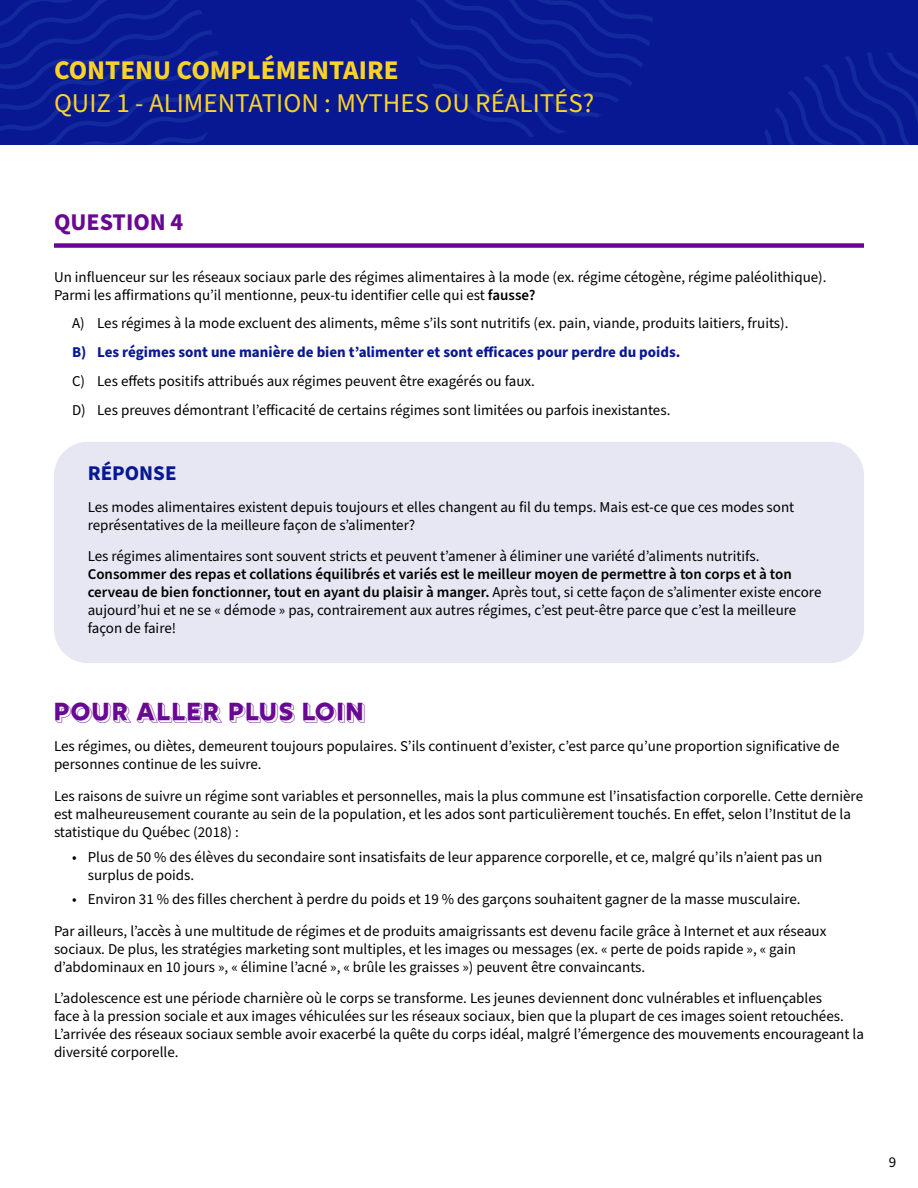
<style>
.page{position:relative;width:918px;height:1188px;background:#fff}
.page>*{position:absolute;margin:0;border:0;box-sizing:border-box;transform-origin:0 0}
.t1{font:27px "Source Sans Pro";color:#fad22a}
.t2{font:700 27px "Source Sans Pro";color:#fad22a}
.t3{font:27px "Rig Bold Reverse";color:#680893}
.t4{font:700 24px "Source Sans Pro";color:#680893}
.t5{font:700 21px "Source Sans Pro";color:#081893}
.t6{font:15px/18px "Source Sans Pro";color:#000}
.t7{font:700 15px "Source Sans Pro";color:#081893}
.s1{font-weight:600}
</style>
<div class="page">
<div style="left:0;top:0;width:918px;height:145px;background:#081893"></div>
<svg style="left:411px;top:0;width:242px;height:137px"></svg>
<svg style="left:0;top:0;width:221px;height:145px"></svg>
<svg style="left:765px;top:52px;width:153px;height:93px"></svg>
<div style="left:54px;top:442px;width:810px;height:221px;background:#e6e7f3;border-radius:34px"></div>
<div style="left:54px;top:243px;width:810px;height:5px;background:#680893"></div>
<h1 class="t2" style="left:54px;top:52px;width:346px">CONTENU COMPLÉMENTAIRE</h1>
<h1 class="t1" style="left:54px;top:85px;width:542px">QUIZ 1 - ALIMENTATION : MYTHES OU RÉALITÉS?</h1>
<h2 class="t4" style="left:54px;top:205px;width:131px">QUESTION 4</h2>
<p class="t6" style="left:54px;top:268px;width:774px">Un influenceur sur les réseaux sociaux parle des régimes alimentaires à la mode (ex. régime cétogène, régime paléolithique).<br>Parmi les affirmations qu’il mentionne, peux-tu identifier celle qui est <span class="s1">fausse?</span></p>
<p class="t6" style="left:72px;top:315px;width:718px">A) Les régimes à la mode excluent des aliments, même s’ils sont nutritifs (ex. pain, viande, produits laitiers, fruits).</p>
<p class="t7" style="left:72px;top:342px;width:610px">B) Les régimes sont une manière de bien t’alimenter et sont efficaces pour perdre du poids.</p>
<p class="t6" style="left:72px;top:367px;width:600px;line-height:28.8px">C) Les effets positifs attribués aux régimes peuvent être exagérés ou faux.<br>D) Les preuves démontrant l’efficacité de certains régimes sont limitées ou parfois inexistantes.</p>
<h3 class="t5" style="left:88px;top:459px;width:90px">RÉPONSE</h3>
<p class="t6" style="left:88px;top:498px;width:708px">Les modes alimentaires existent depuis toujours et elles changent au fil du temps. Mais est-ce que ces modes sont représentatives de la meilleure façon de s’alimenter?</p>
<p class="t6" style="left:88px;top:548px;width:673px">Les régimes alimentaires sont souvent stricts et peuvent t’amener à éliminer une variété d’aliments nutritifs.</p>
<p class="t6" style="left:88px;top:566px;width:735px"><span class="s1">Consommer des repas et collations équilibrés et variés est le meilleur moyen de permettre à ton corps et à ton cerveau de bien fonctionner, tout en ayant du plaisir à manger.</span> Après tout, si cette façon de s’alimenter existe encore aujourd’hui et ne se « démode » pas, contrairement aux autres régimes, c’est peut-être parce que c’est la meilleure façon de faire!</p>
<h1 class="t3" style="left:54px;top:696px;width:314px">POUR ALLER PLUS LOIN</h1>
<p class="t6" style="left:54px;top:738px;width:787px">Les régimes, ou diètes, demeurent toujours populaires. S’ils continuent d’exister, c’est parce qu’une proportion significative de personnes continue de les suivre.</p>
<p class="t6" style="left:54px;top:787px;width:811px">Les raisons de suivre un régime sont variables et personnelles, mais la plus commune est l’insatisfaction corporelle. Cette dernière est malheureusement courante au sein de la population, et les ados sont particulièrement touchés. En effet, selon l’Institut de la statistique du Québec (2018) :</p>
<p class="t6" style="left:88px;top:848px;width:736px;text-indent:-16px">• Plus de 50 % des élèves du secondaire sont insatisfaits de leur apparence corporelle, et ce, malgré qu’ils n’aient pas un surplus de poids.</p>
<p class="t6" style="left:54px;top:884px;width:774px;line-height:31.5px;text-align:center">• Environ 31 % des filles cherchent à perdre du poids et 19 % des garçons souhaitent gagner de la masse musculaire.<br>Par ailleurs, l’accès à une multitude de régimes et de produits amaigrissants est devenu facile grâce à Internet et aux réseaux</p>
<p class="t6" style="left:54px;top:940px;width:744px">sociaux. De plus, les stratégies marketing sont multiples, et les images ou messages (ex. « perte de poids rapide », « gain d’abdominaux en 10 jours », « élimine l’acné », « brûle les graisses ») peuvent être convaincants.</p>
<p class="t6" style="left:54px;top:990px;width:811px">L’adolescence est une période charnière où le corps se transforme. Les jeunes deviennent donc vulnérables et influençables<br>face à la pression sociale et aux images véhiculées sur les réseaux sociaux, bien que la plupart de ces images soient retouchées.<br>L’arrivée des réseaux sociaux semble avoir exacerbé la quête du corps idéal, malgré l’émergence des mouvements encourageant la diversité corporelle.</p>
<p class="t6" style="left:889px;top:1153px;width:9px">9</p>
</div>
